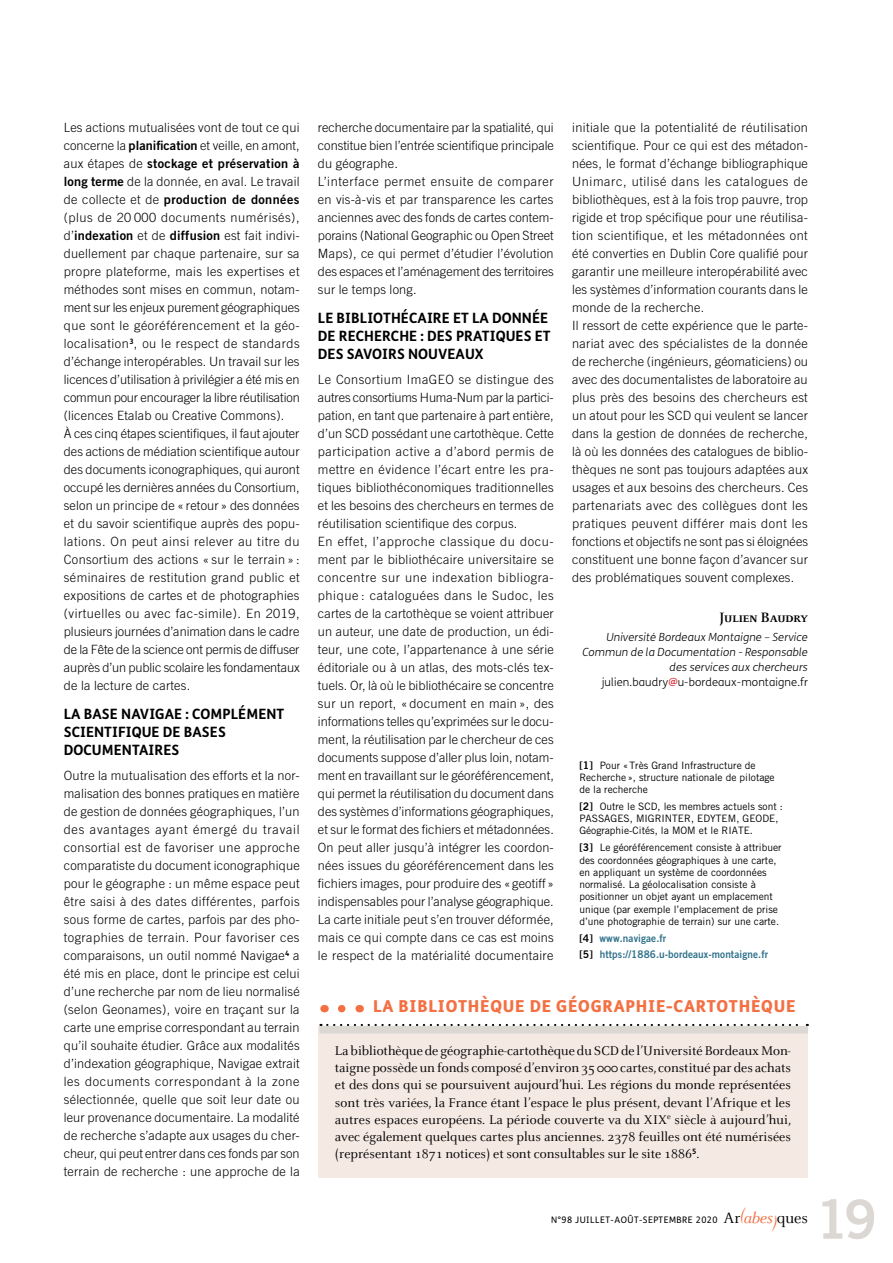
<style>
.page{position:relative;width:893px;height:1263px;background:#fff}
.page>*{position:absolute;margin:0;border:0;box-sizing:border-box;transform-origin:0 0}
.t1{font:54px "Trade Gothic Bold Two";color:#dbd7d3}
.t2{font:800 16.5px "FS Me";letter-spacing:.045em;color:#f37043}
.t3{font:700 15px "Celeste Caps";letter-spacing:-.005em;color:#000}
.t4{font:700 14.25px/18px "FS Me";letter-spacing:.005em;color:#000}
.t5{font:13.95px/17.2px "Celeste";color:#000;text-align:justify}
.t6{font:300 12.75px/18px "Trade Gothic";letter-spacing:.015em;color:#000}
.t7{font:12.75px "Trade Gothic Bold Two";letter-spacing:.02em;color:#000}
.t8{font:italic 300 11.25px/15px "FS Me";letter-spacing:.01em;color:#000;text-align:right}
.t9{font:10.5px/16.8px "Trade Gothic Bold Two";letter-spacing:.01em;color:#30728c;scale:.95 1}
.t10{font:10.2px/12.3px "Trade Gothic";color:#000}
.t11{font:9px "FS Me";letter-spacing:.05em;color:#000}
.s1{font-family:"Trade Gothic Bold Two";font-weight:400}
.s2{font-family:"Trade Gothic";font-weight:300}
.s3{font-style:normal}
.s4{font-weight:400;font-style:normal;color:#db282d}
.s5{font-family:"Trade Gothic Bold Two";font-size:10.5px}
.s6{color:#000}
.s7{font-family:"Celeste";font-size:16.5px}
.s8{font-family:"Celeste";font-style:italic;font-size:16.5px;color:#f37043}
</style>
<div class="page">
<div style="left:318px;top:1026px;width:490px;height:152px;background:#f5e9e3"></div>
<svg style="left:327px;top:1024px;width:481px;height:2px"></svg>
<div style="left:319px;top:1026px;width:489px;height:7px;background:#dbd7d3"></div>
<svg style="left:342px;top:1005px;width:4px;height:7px"></svg>
<p class="t6" style="left:64px;top:118px;width:237px">Les actions mutualisées vont de tout ce qui concerne la <span class="s1">planification</span> et veille, en amont,</p>
<p class="t7" style="left:64px;top:155px;width:237px"><span class="s2">aux étapes de</span> stockage et préservation à</p>
<p class="t6" style="left:64px;top:172px;width:237px"><span class="s1">long terme</span> de la donnée, en aval. Le travail</p>
<p class="t7" style="left:64px;top:191px;width:237px"><span class="s2">de collecte et de</span> production de données</p>
<p class="t6" style="left:64px;top:208px;width:237px">(plus de 20 000 documents numérisés), d’<span class="s1">indexation</span> et de <span class="s1">diffusion</span> est fait indivi&shy;duellement par chaque partenaire, sur sa propre plateforme, mais les expertises et méthodes sont mises en commun, notam&shy;ment sur les enjeux purement géographiques que sont le géoréférencement et la géo&shy;localisation<sup>3</sup>, ou le respect de standards d’échange interopérables. Un travail sur les licences d’utilisation à privilégier a été mis en commun pour encourager la libre réutilisation (licences Etalab ou Creative Commons).<br>À ces cinq étapes scientifiques, il faut ajouter des actions de médiation scientifique autour des documents iconographiques, qui auront occupé les dernières années du Consortium, selon un principe de « retour » des données et du savoir scientifique auprès des popu&shy;lations. On peut ainsi relever au titre du Consortium des actions « sur le terrain » : séminaires de restitution grand public et expositions de cartes et de photographies (virtuelles ou avec fac-simile). En 2019, plusieurs journées d’animation dans le cadre de la Fête de la science ont permis de diffuser auprès d’un public scolaire les fondamentaux de la lecture de cartes.</p>
<p class="t4" style="left:64px;top:705px;width:222px">LA BASE NAVIGAE : COMPLÉMENT<br>SCIENTIFIQUE DE BASES<br>DOCUMENTAIRES</p>
<p class="t6" style="left:64px;top:766px;width:237px;text-align:justify">Outre la mutualisation des efforts et la nor&shy;malisation des bonnes pratiques en matière de gestion de données géographiques, l’un des avantages ayant émergé du travail consortial est de favoriser une approche comparatiste du document iconographique pour le géographe : un même espace peut être saisi à des dates différentes, parfois sous forme de cartes, parfois par des pho&shy;tographies de terrain. Pour favoriser ces comparaisons, un outil nommé Navigae<sup>4</sup> a été mis en place, dont le principe est celui d’une recherche par nom de lieu normalisé (selon Geonames), voire en traçant sur la carte une emprise correspondant au terrain qu’il souhaite étudier. Grâce aux modalités d’indexation géographique, Navigae extrait les documents correspondant à la zone sélectionnée, quelle que soit leur date ou leur provenance documentaire. La modalité de recherche s’adapte aux usages du cher&shy;cheur, qui peut entrer dans ces fonds par son terrain de recherche : une approche de la</p>
<p class="t6" style="left:318px;top:118px;width:237px">recherche documentaire par la spatialité, qui constitue bien l’entrée scientifique principale du géographe.<br>L’interface permet ensuite de comparer en vis-à-vis et par transparence les cartes anciennes avec des fonds de cartes contem&shy;porains (National Geographic ou Open Street Maps), ce qui permet d’étudier l’évolution des espaces et l’aménagement des territoires sur le temps long.</p>
<p class="t4" style="left:318px;top:309px;width:234px">LE BIBLIOTHÉCAIRE ET LA DONNÉE<br>DE RECHERCHE : DES PRATIQUES ET<br>DES SAVOIRS NOUVEAUX</p>
<p class="t6" style="left:318px;top:370px;width:237px">Le Consortium ImaGEO se distingue des autres consortiums Huma-Num par la partici&shy;pation, en tant que partenaire à part entière, d’un SCD possédant une cartothèque. Cette participation active a d’abord permis de mettre en évidence l’écart entre les pra&shy;tiques bibliothéconomiques traditionnelles et les besoins des chercheurs en termes de réutilisation scientifique des corpus.<br>En effet, l’approche classique du docu&shy;ment par le bibliothécaire universitaire se concentre sur une indexation bibliogra&shy;phique : cataloguées dans le Sudoc, les cartes de la cartothèque se voient attribuer un auteur, une date de production, un édi&shy;teur, une cote, l’appartenance à une série éditoriale ou à un atlas, des mots-clés tex&shy;tuels. Or, là où le bibliothécaire se concentre sur un report, « document en main », des informations telles qu’exprimées sur le docu&shy;ment, la réutilisation par le chercheur de ces documents suppose d’aller plus loin, notam&shy;ment en travaillant sur le géoréférencement, qui permet la réutilisation du document dans des systèmes d’informations géographiques, et sur le format des fichiers et métadonnées.<br>On peut aller jusqu’à intégrer les coordon&shy;nées issues du géoréférencement dans les fichiers images, pour produire des « geotiff » indispensables pour l’analyse géographique.<br>La carte initiale peut s’en trouver déformée, mais ce qui compte dans ce cas est moins le respect de la matérialité documentaire</p>
<p class="t6" style="left:572px;top:118px;width:237px">initiale que la potentialité de réutilisation scientifique. Pour ce qui est des métadon&shy;nées, le format d’échange bibliographique Unimarc, utilisé dans les catalogues de bibliothèques, est à la fois trop pauvre, trop rigide et trop spécifique pour une réutilisa&shy;tion scientifique, et les métadonnées ont été converties en Dublin Core qualifié pour garantir une meilleure interopérabilité avec les systèmes d’information courants dans le monde de la recherche.<br>Il ressort de cette expérience que le parte&shy;nariat avec des spécialistes de la donnée de recherche (ingénieurs, géomaticiens) ou avec des documentalistes de laboratoire au plus près des besoins des chercheurs est un atout pour les SCD qui veulent se lancer dans la gestion de données de recherche, là où les données des catalogues de biblio&shy;thèques ne sont pas toujours adaptées aux usages et aux besoins des chercheurs. Ces partenariats avec des collègues dont les pratiques peuvent différer mais dont les fonctions et objectifs ne sont pas si éloignées constituent une bonne façon d’avancer sur des problématiques souvent complexes.</p>
<p class="t3" style="left:719px;top:609px;width:90px">Julien Baudry</p>
<p class="t8" style="left:582px;top:629px;width:227px">Université Bordeaux Montaigne – Service Commun de la Documentation - Responsable des services aux chercheurs <span class="s3">julien.baudry</span><span class="s4">@</span><span class="s3">u-bordeaux-montaigne.fr</span></p>
<p class="t10" style="left:579px;top:759px;width:197px"><span class="s5">[1]</span> Pour «Très Grand Infrastructure de<br>Recherche », structure nationale de pilotage de la recherche</p>
<p class="t10" style="left:579px;top:800px;width:205px"><span class="s5">[2]</span> Outre le SCD, les membres actuels sont :<br>PASSAGES, MIGRINTER, EDYTEM, GEODE,<br>Géographie-Cités, la MOM et le RIATE.</p>
<p class="t10" style="left:579px;top:841px;width:204px"><span class="s5">[3]</span> Le géoréférencement consiste à attribuer des coordonnées géographiques à une carte, en appliquant un système de coordonnées normalisé. La géolocalisation consiste à positionner un objet ayant un emplacement unique (par exemple l’emplacement de prise d’une photographie de terrain) sur une carte.</p>
<p class="t9" style="left:579px;top:929px;width:200px"><span class="s6">[4]</span> www.navigae.fr<br><span class="s6">[5]</span> https://1886.u-bordeaux-montaigne.fr</p>
<p class="t2" style="left:373px;top:993px;width:424px">LA BIBLIOTHÈQUE DE GÉOGRAPHIE-CARTOTHÈQUE</p>
<p class="t5" style="left:335px;top:1042px;width:458px">La bibliothèque de géographie-cartothèque du SCD de l’Université Bordeaux Mon&shy;taigne possède un fonds composé d’environ 35 000 cartes, constitué par des achats et des dons qui se poursuivent aujourd’hui. Les régions du monde représentées sont très variées, la France étant l’espace le plus présent, devant l’Afrique et les autres espaces européens. La période couverte va du XIX<sup>e</sup> siècle à aujourd’hui, avec également quelques cartes plus anciennes. 2378 feuilles ont été numérisées (représentant 1871 notices) et sont consultables sur le site 1886<sup>5</sup>.</p>
<p class="t11" style="left:551px;top:1214px;width:258px">N°98 JUILLET-AOÛT-SEPTEMBRE 2020 <span class="s7">Ar</span><sup>(</sup><span class="s8">abes)</span><span class="s7">ques</span></p>
<h1 class="t1" style="left:815px;top:1186px;width:63px">19</h1>
</div>
